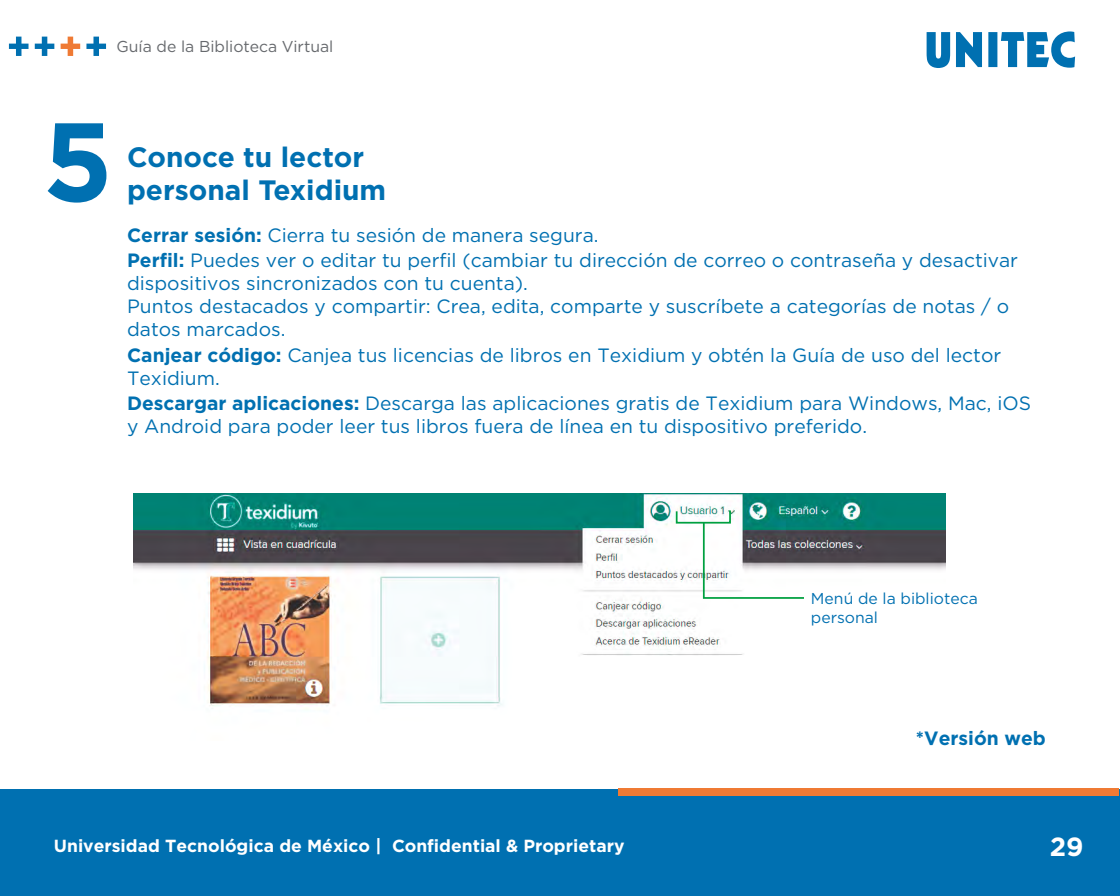
<style>
.page{position:relative;width:1120px;height:896px;background:#fff}
.page>*{position:absolute;margin:0;border:0;box-sizing:border-box;transform-origin:0 0}
.t1{font:700 111.39px "Gotham";color:#0070b1}
.t2{font:700 28px/33.6px "Gotham";color:#0070b1}
.t3{font:700 26.25px "Gotham";color:#fff}
.t4{font:19.25px/23.1px "Gotham";color:#0070b1}
.t5{font:700 19.25px "Gotham";color:#0070b1}
.t6{font:700 17.5px "Gotham";color:#fff}
.t7{font:15.75px/18.9px "Gotham";color:#0070b1}
.t8{font:15.75px "Gotham";color:#66696d}
.s1{font-weight:700}
</style>
<div class="page">
<img style="left:134px;top:494px;width:811px;height:212px">
<div style="left:0;top:789px;width:1120px;height:107px;background:#0070b1"></div>
<div style="left:619px;top:788px;width:500px;height:8px;background:#ef7a34"></div>
<svg style="left:927px;top:31px;width:148px;height:37px"></svg>
<svg style="left:86px;top:37px;width:20px;height:19px"></svg>
<svg style="left:61px;top:37px;width:19px;height:19px"></svg>
<svg style="left:35px;top:37px;width:19px;height:19px"></svg>
<svg style="left:9px;top:37px;width:20px;height:19px"></svg>
<img style="left:675px;top:509px;width:131px;height:91px">
<p class="t8" style="left:116px;top:36px;width:218px">Guía de la Biblioteca Virtual</p>
<h1 class="t1" style="left:43px;top:88px;width:72px">5</h1>
<h2 class="t2" style="left:127px;top:140px;width:261px">Conoce tu lector personal Texidium</h2>
<p class="t4" style="left:127px;top:222px;width:893px;line-height:25.4px"><span class="s1">Cerrar sesión:</span> Cierra tu sesión de manera segura.<br><span class="s1">Perfil:</span> Puedes ver o editar tu perfil (cambiar tu dirección de correo o contraseña y desactivar</p>
<p class="t4" style="left:127px;top:271px;width:884px">dispositivos sincronizados con tu cuenta).<br>Puntos destacados y compartir: Crea, edita, comparte y suscríbete a categorías de notas / o datos marcados.</p>
<p class="t4" style="left:127px;top:343px;width:876px"><span class="s1">Canjear código:</span> Canjea tus licencias de libros en Texidium y obtén la Guía de uso del lector<br>Texidium.</p>
<p class="t4" style="left:127px;top:391px;width:906px"><span class="s1">Descargar aplicaciones:</span> Descarga las aplicaciones gratis de Texidium para Windows, Mac, iOS y Android para poder leer tus libros fuera de línea en tu dispositivo preferido.</p>
<p class="t7" style="left:811px;top:588px;width:168px">Menú de la biblioteca personal</p>
<p class="t5" style="left:916px;top:726px;width:131px">*Versión web</p>
<p class="t6" style="left:54px;top:834px;width:572px">Universidad Tecnológica de México | Confidential &amp; Proprietary</p>
<h3 class="t3" style="left:1050px;top:830px;width:35px">29</h3>
</div>
